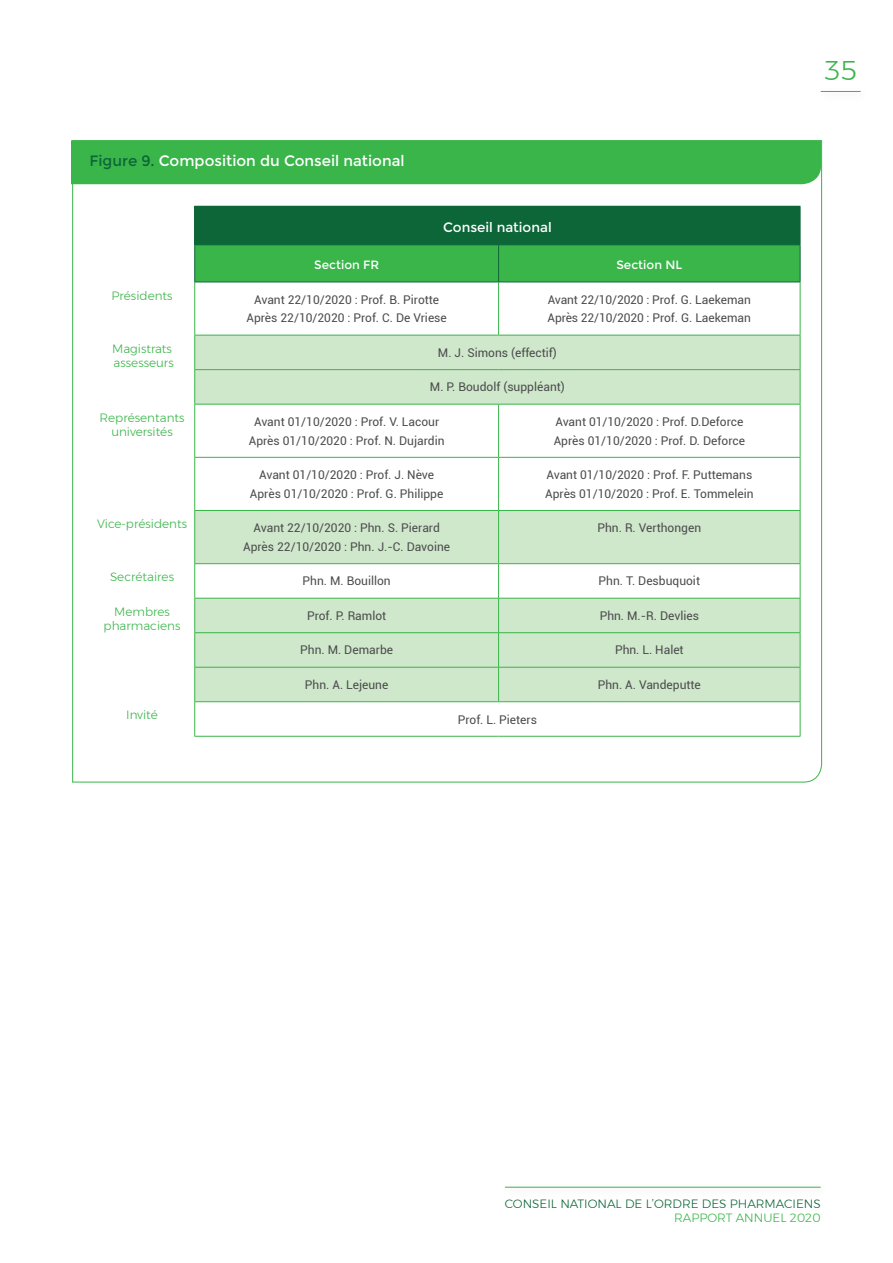
<style>
.page{position:relative;width:893px;height:1263px;background:#fff}
.page>*{position:absolute;margin:0;border:0;box-sizing:border-box;transform-origin:0 0}
.t1{font:300 27px "Gontserrat";color:#3ab54a}
.t2{font:15px "Montserrat";color:#fff}
.t3{font:13.5px "Montserrat";color:#fff}
.t4{font:12px "Roboto";color:#4b4c4d}
.t5{font:300 12px "Gontserrat";color:#3ab54a}
.t6{font:300 12px "Gontserrat";color:#0c6638}
.t7{font:12px "Montserrat";color:#fff}
.s1{color:#0c6638}
</style>
<div class="page">
<div style="left:501px;top:1181px;width:330px;height:18px;background:#231f20;opacity:.25"></div>
<hr style="left:505px;top:1187px;width:316px;height:1px;background:#3ab54a">
<hr style="left:821px;top:91px;width:40px;height:1px;background:#3ab54a">
<svg style="left:72px;top:140px;width:750px;height:643px"></svg>
<div style="left:195px;top:206px;width:605px;height:39px;background:#0c6638"></div>
<div style="left:195px;top:245px;width:605px;height:37px;background:#3ab54a"></div>
<svg style="left:195px;top:336px;width:605px;height:365px;fill:#cfe7ca"></svg>
<hr style="left:194px;top:282px;width:1px;height:53px;background:#3ab54a">
<hr style="left:498px;top:282px;width:1px;height:53px;background:#3ab54a">
<hr style="left:194px;top:335px;width:305px;height:1px;background:#3ab54a">
<hr style="left:194px;top:335px;width:1px;height:34px;background:#3ab54a">
<hr style="left:499px;top:335px;width:301px;height:1px;background:#3ab54a">
<hr style="left:194px;top:369px;width:305px;height:1px;background:#3ab54a">
<hr style="left:194px;top:370px;width:1px;height:34px;background:#3ab54a">
<hr style="left:499px;top:369px;width:301px;height:1px;background:#3ab54a">
<hr style="left:194px;top:404px;width:305px;height:1px;background:#3ab54a">
<hr style="left:194px;top:404px;width:1px;height:53px;background:#3ab54a">
<hr style="left:499px;top:404px;width:301px;height:1px;background:#3ab54a">
<hr style="left:498px;top:404px;width:1px;height:53px;background:#3ab54a">
<hr style="left:194px;top:457px;width:305px;height:1px;background:#3ab54a">
<hr style="left:194px;top:458px;width:1px;height:52px;background:#3ab54a">
<hr style="left:499px;top:457px;width:301px;height:1px;background:#3ab54a">
<hr style="left:498px;top:458px;width:1px;height:52px;background:#3ab54a">
<hr style="left:194px;top:510px;width:305px;height:1px;background:#3ab54a">
<hr style="left:194px;top:511px;width:1px;height:52px;background:#3ab54a">
<hr style="left:499px;top:510px;width:301px;height:1px;background:#3ab54a">
<hr style="left:498px;top:511px;width:1px;height:52px;background:#3ab54a">
<hr style="left:194px;top:563px;width:305px;height:1px;background:#3ab54a">
<hr style="left:194px;top:564px;width:1px;height:34px;background:#3ab54a">
<hr style="left:499px;top:563px;width:301px;height:1px;background:#3ab54a">
<hr style="left:498px;top:564px;width:1px;height:34px;background:#3ab54a">
<hr style="left:194px;top:598px;width:305px;height:1px;background:#3ab54a">
<hr style="left:194px;top:598px;width:1px;height:34px;background:#3ab54a">
<hr style="left:499px;top:598px;width:301px;height:1px;background:#3ab54a">
<hr style="left:498px;top:598px;width:1px;height:34px;background:#3ab54a">
<hr style="left:194px;top:632px;width:305px;height:1px;background:#3ab54a">
<hr style="left:194px;top:633px;width:1px;height:34px;background:#3ab54a">
<hr style="left:499px;top:632px;width:301px;height:1px;background:#3ab54a">
<hr style="left:498px;top:633px;width:1px;height:34px;background:#3ab54a">
<hr style="left:194px;top:667px;width:305px;height:1px;background:#3ab54a">
<hr style="left:194px;top:668px;width:1px;height:33px;background:#3ab54a">
<hr style="left:499px;top:667px;width:301px;height:1px;background:#3ab54a">
<hr style="left:498px;top:668px;width:1px;height:33px;background:#3ab54a">
<hr style="left:194px;top:702px;width:1px;height:34px;background:#3ab54a">
<hr style="left:800px;top:282px;width:1px;height:53px;background:#3ab54a">
<hr style="left:800px;top:335px;width:1px;height:34px;background:#3ab54a">
<hr style="left:800px;top:370px;width:1px;height:34px;background:#3ab54a">
<hr style="left:800px;top:404px;width:1px;height:53px;background:#3ab54a">
<hr style="left:800px;top:458px;width:1px;height:52px;background:#3ab54a">
<hr style="left:800px;top:511px;width:1px;height:52px;background:#3ab54a">
<hr style="left:800px;top:564px;width:1px;height:34px;background:#3ab54a">
<hr style="left:800px;top:598px;width:1px;height:34px;background:#3ab54a">
<hr style="left:800px;top:633px;width:1px;height:34px;background:#3ab54a">
<hr style="left:800px;top:668px;width:1px;height:33px;background:#3ab54a">
<hr style="left:194px;top:701px;width:305px;height:1px;background:#3ab54a">
<hr style="left:499px;top:701px;width:301px;height:1px;background:#3ab54a">
<hr style="left:800px;top:702px;width:1px;height:34px;background:#3ab54a">
<hr style="left:194px;top:736px;width:305px;height:1px;background:#3ab54a">
<hr style="left:499px;top:736px;width:301px;height:1px;background:#3ab54a">
<hr style="left:498px;top:245px;width:1px;height:37px;background:#0c6638">
<hr style="left:194px;top:206px;width:305px;height:1px;background:#0c6638">
<hr style="left:194px;top:207px;width:1px;height:37px;background:#0c6638">
<hr style="left:800px;top:207px;width:1px;height:37px;background:#0c6638">
<hr style="left:194px;top:244px;width:305px;height:1px;background:#0c6638">
<hr style="left:194px;top:245px;width:1px;height:37px;background:#0c6638">
<hr style="left:800px;top:245px;width:1px;height:37px;background:#0c6638">
<hr style="left:194px;top:282px;width:305px;height:1px;background:#0c6638">
<hr style="left:499px;top:282px;width:301px;height:1px;background:#0c6638">
<div style="left:71px;top:140px;width:750px;height:44px;background:#3ab54a"></div>
<p class="t2" style="left:89px;top:152px;width:317px"><span class="s1">Figure 9.</span> Composition du Conseil national</p>
<p class="t3" style="left:443px;top:219px;width:110px">Conseil national</p>
<p class="t7" style="left:314px;top:258px;width:67px">Section FR</p>
<p class="t7" style="left:616px;top:258px;width:67px">Section NL</p>
<p class="t5" style="left:112px;top:286px;width:63px">Présidents</p>
<p class="t4" style="left:254px;top:291px;width:187px">Avant 22/10/2020 : Prof. B. Pirotte</p>
<p class="t4" style="left:246px;top:310px;width:202px">Après 22/10/2020 : Prof. C. De Vriese</p>
<p class="t4" style="left:548px;top:291px;width:205px">Avant 22/10/2020 : Prof. G. Laekeman</p>
<p class="t4" style="left:548px;top:310px;width:205px">Après 22/10/2020 : Prof. G. Laekeman</p>
<p class="t5" style="left:112px;top:339px;width:61px">Magistrats</p>
<p class="t5" style="left:114px;top:354px;width:62px">assesseurs</p>
<p class="t5" style="left:100px;top:408px;width:86px">Représentants</p>
<p class="t5" style="left:111px;top:423px;width:63px">universités</p>
<p class="t4" style="left:438px;top:344px;width:120px">M. J. Simons (effectif)</p>
<p class="t4" style="left:430px;top:379px;width:136px">M. P. Boudolf (suppléant)</p>
<p class="t4" style="left:254px;top:413px;width:187px">Avant 01/10/2020 : Prof. V. Lacour</p>
<p class="t4" style="left:249px;top:432px;width:197px">Après 01/10/2020 : Prof. N. Dujardin</p>
<p class="t4" style="left:259px;top:466px;width:177px">Avant 01/10/2020 : Prof. J. Nève</p>
<p class="t4" style="left:250px;top:485px;width:195px">Après 01/10/2020 : Prof. G. Philippe</p>
<p class="t4" style="left:555px;top:413px;width:189px">Avant 01/10/2020 : Prof. D.Deforce</p>
<p class="t4" style="left:554px;top:432px;width:193px">Après 01/10/2020 : Prof. D. Deforce</p>
<p class="t4" style="left:546px;top:466px;width:207px">Avant 01/10/2020 : Prof. F. Puttemans</p>
<p class="t4" style="left:545px;top:485px;width:210px">Après 01/10/2020 : Prof. E. Tommelein</p>
<p class="t5" style="left:97px;top:515px;width:92px">Vice-présidents</p>
<p class="t4" style="left:253px;top:520px;width:188px">Avant 22/10/2020 : Phn. S. Pierard</p>
<p class="t4" style="left:243px;top:538px;width:209px">Après 22/10/2020 : Phn. J.-C. Davoine</p>
<p class="t4" style="left:597px;top:520px;width:105px">Phn. R. Verthongen</p>
<p class="t5" style="left:110px;top:568px;width:66px">Secrétaires</p>
<p class="t4" style="left:303px;top:573px;width:90px">Phn. M. Bouillon</p>
<p class="t4" style="left:599px;top:573px;width:103px">Phn. T. Desbuquoit</p>
<p class="t5" style="left:114px;top:602px;width:57px">Membres</p>
<p class="t5" style="left:104px;top:617px;width:78px">pharmaciens</p>
<p class="t4" style="left:307px;top:607px;width:81px">Prof. P. Ramlot</p>
<p class="t4" style="left:600px;top:607px;width:101px">Phn. M.-R. Devlies</p>
<p class="t4" style="left:300px;top:642px;width:94px">Phn. M. Demarbe</p>
<p class="t4" style="left:615px;top:642px;width:70px">Phn. L. Halet</p>
<p class="t4" style="left:305px;top:676px;width:85px">Phn. A. Lejeune</p>
<p class="t4" style="left:598px;top:676px;width:105px">Phn. A. Vandeputte</p>
<p class="t5" style="left:126px;top:706px;width:33px">Invité</p>
<p class="t4" style="left:458px;top:711px;width:81px">Prof. L. Pieters</p>
<h1 class="t1" style="left:825px;top:50px;width:34px">35</h1>
<p class="t6" style="left:505px;top:1194px;width:317px">CONSEIL NATIONAL DE L’ORDRE DES PHARMACIENS</p>
<p class="t5" style="left:674px;top:1209px;width:148px">RAPPORT ANNUEL 2020</p>
</div>
